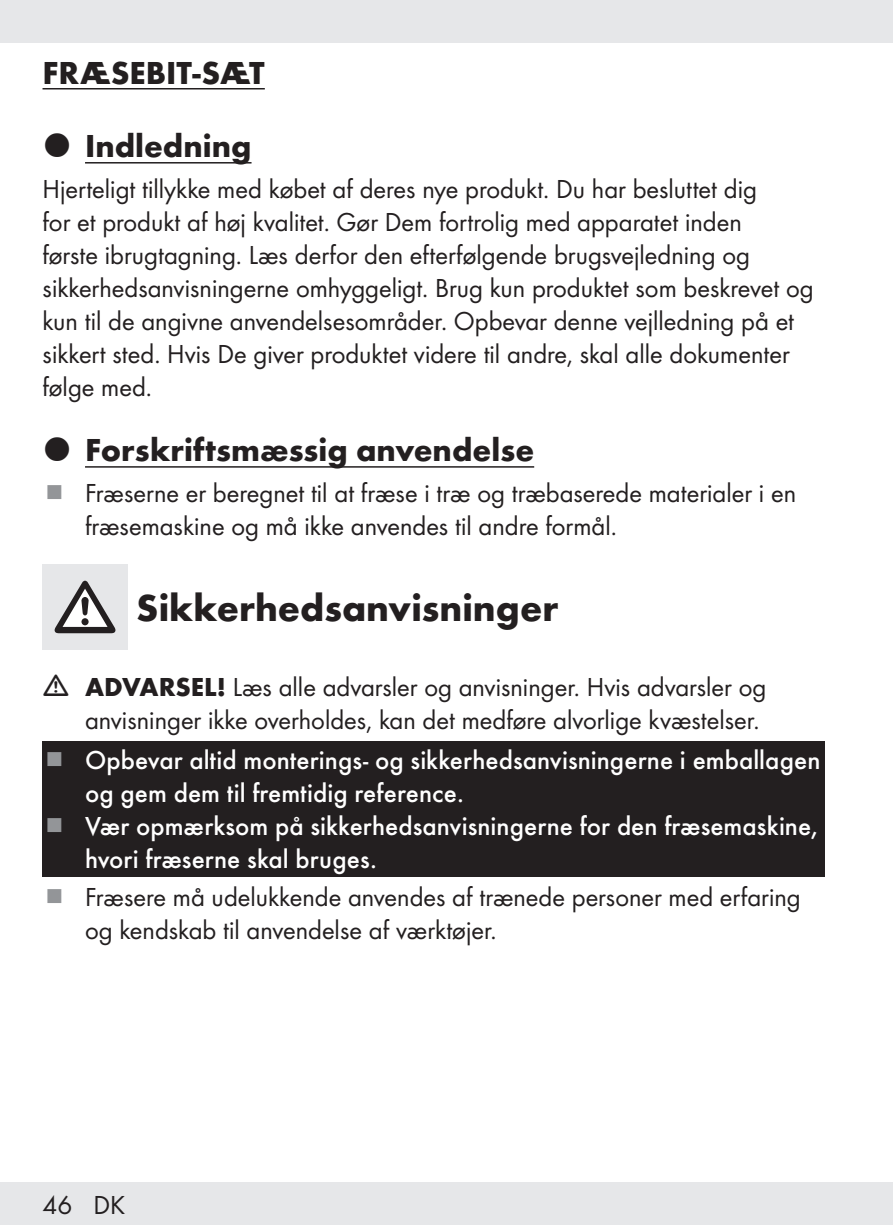
<style>
.page{position:relative;width:893px;height:1225px;background:#fff}
.page>*{position:absolute;margin:0;border:0;box-sizing:border-box;transform-origin:0 0}
.Headline-01{font:700 39px "Futura";color:#231f20}
.Product_Name{font:700 33px "Futura";color:#231f20}
.Body{font:27px/33px "Futura Boo";color:#231f20}
.t1{font:500 27px/33px "Futura";color:#fff}
.s1{font-family:"Futura";font-weight:700}
</style>
<div class="page">
<div style="left:0;top:1182px;width:893px;height:43px;background:#e6e7e9"></div>
<div style="left:0;top:0;width:893px;height:43px;background:#e6e7e9"></div>
<hr style="left:43px;top:88px;width:222px;height:1px;background:#231f20">
<hr style="left:85px;top:162px;width:167px;height:1px;background:#231f20">
<hr style="left:85px;top:466px;width:449px;height:1px;background:#231f20">
<div style="left:43px;top:564px;width:85px;height:85px;background:#e6e7e9"></div>
<svg style="left:55px;top:581px;width:60px;height:52px"></svg>
<div style="left:43px;top:741px;width:782px;height:135px;background:#231f20"></div>
<p class="Product_Name" style="left:43px;top:48px;width:224px">FRÆSEBIT-SÆT</p>
<p class="Product_Name" style="left:85px;top:121px;width:168px">Indledning</p>
<p class="Body" style="left:43px;top:171px;width:773px">Hjerteligt tillykke med købet af deres nye produkt. Du har besluttet dig<br>for et produkt af høj kvalitet. Gør Dem fortrolig med apparatet inden<br>første ibrugtagning. Læs derfor den efterfølgende brugsvejledning og sikkerhedsanvisningerne omhyggeligt. Brug kun produktet som beskrevet og kun til de angivne anvendelsesområder. Opbevar denne vejlledning på et sikkert sted. Hvis De giver produktet videre til andre, skal alle dokumenter følge med.</p>
<p class="Product_Name" style="left:85px;top:425px;width:451px">Forskriftsmæssig anvendelse</p>
<p class="Body" style="left:85px;top:475px;width:713px">Fræserne er beregnet til at fræse i træ og træbaserede materialer i en fræsemaskine og må ikke anvendes til andre formål.</p>
<p class="Headline-01" style="left:136px;top:579px;width:424px">Sikkerhedsanvisninger</p>
<p class="Body" style="left:85px;top:669px;width:683px"><span class="s1">ADVARSEL!</span> Læs alle advarsler og anvisninger. Hvis advarsler og anvisninger ikke overholdes, kan det medføre alvorlige kvæstelser.</p>
<p class="t1" style="left:85px;top:742px;width:737px">Opbevar altid monterings- og sikkerhedsanvisningerne i emballagen og gem dem til fremtidig reference.</p>
<p class="t1" style="left:85px;top:808px;width:734px">Vær opmærksom på sikkerhedsanvisningerne for den fræsemaskine, hvori fræserne skal bruges.</p>
<p class="Body" style="left:85px;top:879px;width:717px">Fræsere må udelukkende anvendes af trænede personer med erfaring og kendskab til anvendelse af værktøjer.</p>
<p class="Body" style="left:43px;top:1186px;width:84px">46 DK</p>
</div>
